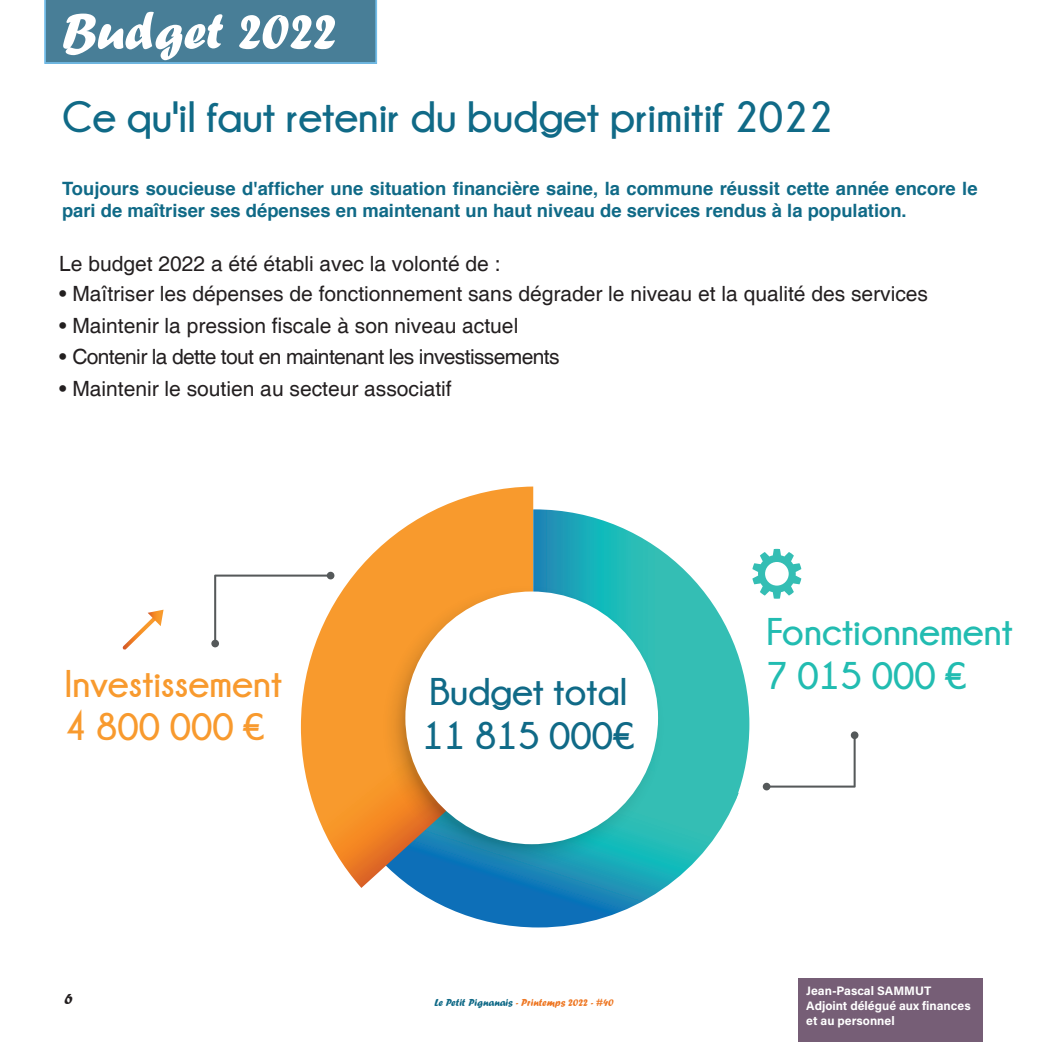
<style>
.page{position:relative;width:1042px;height:1042px;background:#fff}
.page>*{position:absolute;margin:0;border:0;box-sizing:border-box;transform-origin:0 0}
.t1{font:52.5px "Forte";color:#fff}
.t2{font:700 43.75px "Champagne&Limousines";color:#106a87}
.t3{font:700 38.5px/43.8px "Champagne&Limousines";color:#f89a2e}
.t4{font:700 38.5px/43.8px "Champagne&Limousines";color:#22bcb1}
.t5{font:700 38.5px/43.8px "Champagne&Limousines";color:#106a87}
.t6{font:21px "Helvetica";color:#231f20}
.t7{font:21px "Helvetica";letter-spacing:-.03em;color:#231f20}
.t8{font:700 18.38px/22.1px "Helvetica";color:#106a87}
.t9{font:15.75px "Forte";color:#231f20}
.t10{font:700 12.25px/14.7px "Acumin Pro";color:#fff}
.t11{font:10.5px "Forte";color:#ee7723}
.s1{color:#106a87}
</style>
<div class="page">
<div style="left:44px;top:0;width:333px;height:64px;background:#487e97"></div>
<div style="left:798px;top:979px;width:184px;height:63px;background:#765e76"></div>
<svg style="left:413px;top:799px;width:324px;height:128px"></svg>
<svg style="left:301px;top:486px;width:232px;height:402px"></svg>
<svg style="left:531px;top:509px;width:218px;height:290px"></svg>
<svg style="left:378px;top:581px;width:290px;height:290px;background:#799c79"></svg>
<div style="left:405px;top:591px;width:253px;height:253px;background:#fff;border-radius:50%"></div>
<svg style="left:752px;top:549px;width:49px;height:50px"></svg>
<svg style="left:765px;top:734px;width:90px;height:53px"></svg>
<div style="left:851px;top:731px;width:7px;height:8px;background:#55595a;border-radius:50%"></div>
<div style="left:763px;top:783px;width:7px;height:7px;background:#55595a;border-radius:50%"></div>
<svg style="left:214px;top:574px;width:118px;height:71px"></svg>
<div style="left:211px;top:640px;width:8px;height:7px;background:#55595a;border-radius:50%"></div>
<div style="left:327px;top:572px;width:7px;height:7px;background:#55595a;border-radius:50%"></div>
<svg style="left:122px;top:610px;width:42px;height:40px"></svg>
<h1 class="t1" style="left:62px;top:1px;width:276px">Budget 2022</h1>
<h2 class="t2" style="left:62px;top:93px;width:773px">Ce qu'il faut retenir du budget primitif 2022</h2>
<p class="t8" style="left:62px;top:177px;width:917px">Toujours soucieuse d'afficher une situation financière saine, la commune réussit cette année encore le pari de maîtriser ses dépenses en maintenant un haut niveau de services rendus à la population.</p>
<p class="t6" style="left:59px;top:251px;width:443px">Le budget 2022 a été établi avec la volonté de :</p>
<p class="t6" style="left:59px;top:282px;width:870px">• Maîtriser les dépenses de fonctionnement sans dégrader le niveau et la qualité des services</p>
<p class="t6" style="left:59px;top:314px;width:461px">• Maintenir la pression fiscale à son niveau actuel</p>
<p class="t7" style="left:59px;top:344px;width:502px">• Contenir la dette tout en maintenant les investissements</p>
<p class="t6" style="left:59px;top:377px;width:394px">• Maintenir le soutien au secteur associatif</p>
<h3 class="t3" style="left:64px;top:661px;width:219px">Investissement<br>4 800 000 €</h3>
<p class="t9" style="left:64px;top:989px;width:10px">6</p>
<h3 class="t5" style="left:422px;top:669px;width:213px">Budget total<br>11 815 000€</h3>
<p class="t11" style="left:434px;top:997px;width:181px"><span class="s1">Le Petit Pignanais</span> - Printemps 2022 - #40</p>
<h3 class="t4" style="left:766px;top:609px;width:248px">Fonctionnement<br>7 015 000 €</h3>
<p class="t10" style="left:806px;top:983px;width:166px">Jean-Pascal SAMMUT<br>Adjoint délégué aux finances et au personnel</p>
</div>
